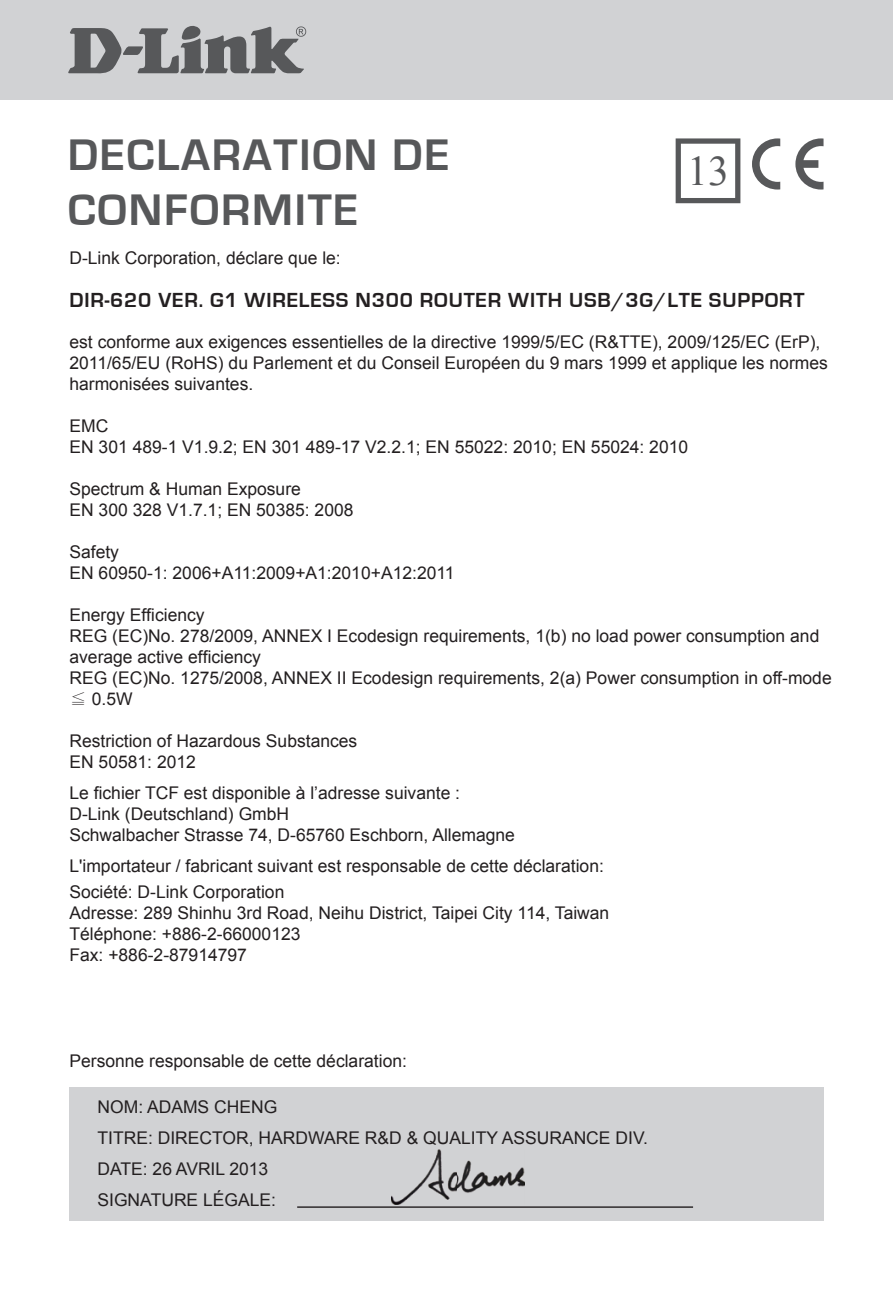
<style>
.page{position:relative;width:893px;height:1290px;background:#fff}
.page>*{position:absolute;margin:0;border:0;box-sizing:border-box;transform-origin:0 0}
.t1{font:700 45.5px/54.6px "Eurostile";letter-spacing:.04em;color:#57585a}
.t2{font:42px "Times New Roman";color:#57585a}
.t3{font:700 21px "Eurostile";letter-spacing:.04em;color:#231f20}
.t4{font:17.5px/21px "Arial";color:#231f20}
.s1{font-family:"P Ming Li U"}
</style>
<div class="page">
<div style="left:0;top:0;width:893px;height:99px;background:#d1d2d4"></div>
<svg style="left:68px;top:26px;width:238px;height:48px"></svg>
<div style="left:69px;top:1086px;width:754px;height:134px;background:#d1d2d4"></div>
<hr style="left:297px;top:1206px;width:396px;height:2px;background:#231f20">
<img style="left:391px;top:1150px;width:134px;height:54px">
<svg style="left:676px;top:138px;width:64px;height:65px"></svg>
<svg style="left:795px;top:138px;width:28px;height:52px"></svg>
<svg style="left:752px;top:138px;width:28px;height:52px"></svg>
<h1 class="t1" style="left:68px;top:129px;width:383px">DECLARATION DE<br>CONFORMITE</h1>
<h2 class="t2" style="left:687px;top:143px;width:43px">13</h2>
<p class="t4" style="left:69px;top:248px;width:273px">D-Link Corporation, déclare que le:</p>
<p class="t3" style="left:69px;top:288px;width:209px">DIR-620 VER. G1 WIRELE</p>
<p class="t3" style="left:323px;top:288px;width:155px">SS N300 ROUTER</p>
<p class="t3" style="left:508px;top:288px;width:14px">WIT</p>
<p class="t3" style="left:548px;top:288px;width:231px">H USB/3G/LTE SUPPORT</p>
<p class="t4" style="left:69px;top:332px;width:760px">est conforme aux exigences essentielles de la directive 1999/5/EC (R&amp;TTE), 2009/125/EC (ErP),<br>2011/65/EU (RoHS) du Parlement et du Conseil Européen du 9 mars 1999 et applique les normes harmonisées suivantes.</p>
<p class="t4" style="left:69px;top:416px;width:620px">EMC<br>EN 301 489-1 V1.9.2; EN 301 489-17 V2.2.1; EN 55022: 2010; EN 55024: 2010</p>
<p class="t4" style="left:69px;top:479px;width:286px">Spectrum &amp; Human Exposure<br>EN 300 328 V1.7.1; EN 50385: 2008</p>
<p class="t4" style="left:69px;top:542px;width:387px">Safety<br>EN 60950-1: 2006+A11:2009+A1:2010+A12:2011</p>
<p class="t4" style="left:69px;top:605px;width:764px">Energy Efficiency<br>REG (EC)No. 278/2009, ANNEX I Ecodesign requirements, 1(b) no load power consumption and average active efficiency<br>REG (EC)No. 1275/2008, ANNEX II Ecodesign requirements, 2(a) Power consumption in off-mode <span class="s1">≦</span> 0.5W</p>
<p class="t4" style="left:69px;top:731px;width:289px">Restriction of Hazardous Substances<br>EN 50581: 2012</p>
<p class="t4" style="left:69px;top:783px;width:447px">Le fichier TCF est disponible à l’adresse suivante :<br>D-Link (Deutschland) GmbH<br>Schwalbacher Strasse 74, D-65760 Eschborn, Allemagne</p>
<p class="t4" style="left:69px;top:853px;width:536px;line-height:25.9px">L'importateur / fabricant suivant est responsable de cette déclaration:<br>Société: D-Link Corporation</p>
<p class="t4" style="left:69px;top:902px;width:541px">Adresse: 289 Shinhu 3rd Road, Neihu District, Taipei City 114, Taiwan<br>Téléphone: +886-2-66000123<br>Fax: +886-2-87914797</p>
<p class="t4" style="left:69px;top:1050px;width:339px">Personne responsable de cette déclaration:</p>
<p class="t4" style="left:98px;top:1091px;width:552px;line-height:30.8px">NOM: ADAMS CHENG<br>TITRE: DIRECTOR, HARDWARE R&amp;D &amp; QUALITY ASSURANCE DIV.<br>DATE: 26 avril</p>
<p class="t4" style="left:98px;top:1153px;width:180px;line-height:30.8px;text-indent:132px">2013<br>SIGNATURE LÉGALE:</p>
</div>
